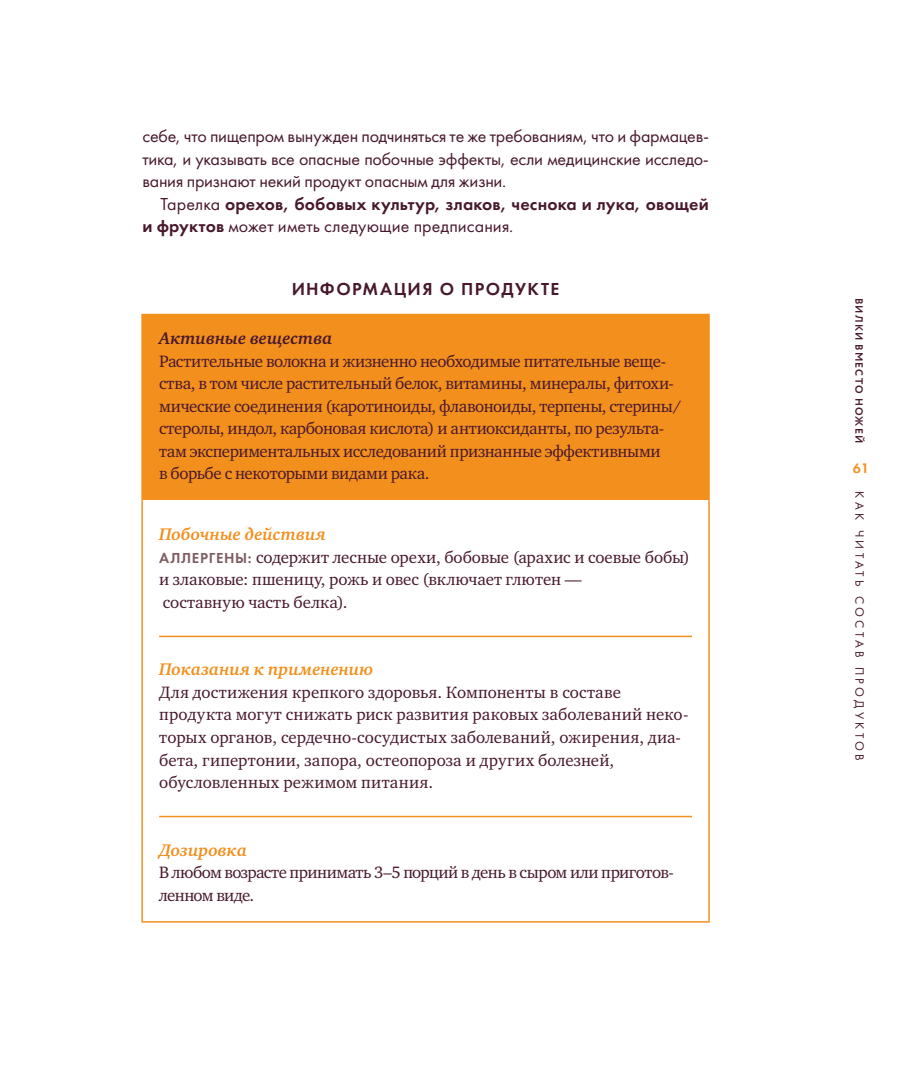
<style>
.page{position:relative;width:915px;height:1085px;background:#fff}
.page>*{position:absolute;margin:0;border:0;box-sizing:border-box;transform-origin:0 0}
.t1{font:18px/22.5px "Futura Book C";letter-spacing:-.01em;color:#48182d;text-align:justify}
.t2{font:18px "Futura Demi C";letter-spacing:.01em;color:#48182d}
.t3{font:18px "Futura Demi C";letter-spacing:.08em;color:#48182d}
.t4{font:italic 700 17.25px "Charter C";letter-spacing:.005em;color:#f38f1d}
.t5{font:italic 700 17.25px "Charter C";letter-spacing:.01em;color:#48182d}
.t6{font:16.8px/22.5px "Charter C";letter-spacing:-.01em;color:#48182d}
.t7{font:16.8px/22.5px "Charter C";letter-spacing:.01em;color:#48182d}
.t8{font:16.8px/22.5px "Charter C";letter-spacing:-.03em;color:#48182d}
.t9{font:14.25px "Futura Demi C";color:#f38f1d}
.t10{font:12.45px "Futura Book C";letter-spacing:.265em;color:#48182d}
.t11{font:700 10.5px "Circe";letter-spacing:.095em;color:#48182d}
.s1{font-family:"Futura Book C"}
.s2{font-family:"Futura Demi C"}
.s3{font-family:"Futura Demi C";font-size:15px;color:#7e5d62}
</style>
<div class="page">
<div style="left:142px;top:314px;width:566px;height:186px;background:#f38f1d"></div>
<hr style="left:141px;top:314px;width:568px;height:1px;background:#f38f1d">
<hr style="left:141px;top:315px;width:2px;height:185px;background:#f38f1d">
<hr style="left:708px;top:315px;width:1px;height:185px;background:#f38f1d">
<hr style="left:141px;top:500px;width:2px;height:421px;background:#f38f1d">
<hr style="left:708px;top:500px;width:1px;height:421px;background:#f38f1d">
<hr style="left:141px;top:921px;width:568px;height:1px;background:#f38f1d">
<hr style="left:159px;top:635px;width:532px;height:2px;background:#f38f1d">
<hr style="left:159px;top:815px;width:532px;height:2px;background:#f38f1d">
<p class="t1" style="left:142px;top:126px;width:567px">себе, что пищепром вынужден подчиняться те же требованиям, что и фармацев&shy;тика, и указывать все опасные побочные эффекты, если медицинские исследо&shy;вания признают некий продукт опасным для жизни.</p>
<p class="t2" style="left:160px;top:197px;width:549px"><span class="s1">Тарелка</span> орехов, бобовых культур, злаков, чеснока и лука, овощей</p>
<p class="t1" style="left:142px;top:216px;width:372px"><span class="s2">и фруктов</span> может иметь следующие предписания.</p>
<p class="t3" style="left:291px;top:282px;width:269px">ИНФОРМАЦИЯ О ПРОДУКТЕ</p>
<p class="t5" style="left:159px;top:332px;width:175px">Активные вещества</p>
<p class="t6" style="left:159px;top:351px;width:523px">Растительные волокна и жизненно необходимые питательные веще&shy;ства, в том числе растительный белок, витамины, минералы, фитохи&shy;мические соединения (каротиноиды, флавоноиды, терпены, стерины/ стеролы, индол, карбоновая кислота) и антиоксиданты, по результа&shy;там экспериментальных исследований признанные эффективными<br>в борьбе с некоторыми видами рака.</p>
<p class="t4" style="left:159px;top:528px;width:168px">Побочные действия</p>
<p class="t6" style="left:159px;top:547px;width:532px"><span class="s3">АЛЛЕРГЕНЫ:</span> содержит лесные орехи, бобовые (арахис и соевые бобы) и злаковые: пшеницу, рожь и овес (включает глютен —<br>составную часть белка).</p>
<p class="t4" style="left:159px;top:663px;width:216px">Показания к при менению</p>
<p class="t7" style="left:159px;top:682px;width:530px">Для достижения крепкого здоровья. Компоненты в составе продукта могут снижать риск развития раковых заболеваний неко&shy;торых органов, сердечно-сосудистых заболеваний, ожирения, диа&shy;бета, гипертонии, запора, остеопороза и других болезней, обусловленных режимом питания.</p>
<p class="t4" style="left:159px;top:843px;width:89px">Дозировка</p>
<p class="t8" style="left:159px;top:862px;width:516px">В любом возрасте принимать 3–5 порций в день в сыром или приготов&shy;ленном виде.</p>
<p class="t11" style="left:865px;top:298px;width:146px;rotate:90deg">ВИЛКИ ВМЕСТО НОЖЕЙ</p>
<p class="t9" style="left:852px;top:463px;width:18px">61</p>
<p class="t10" style="left:863px;top:491px;width:271px;rotate:90deg">КАК ЧИТАТЬ СОСТАВ ПРОДУКТОВ</p>
</div>
